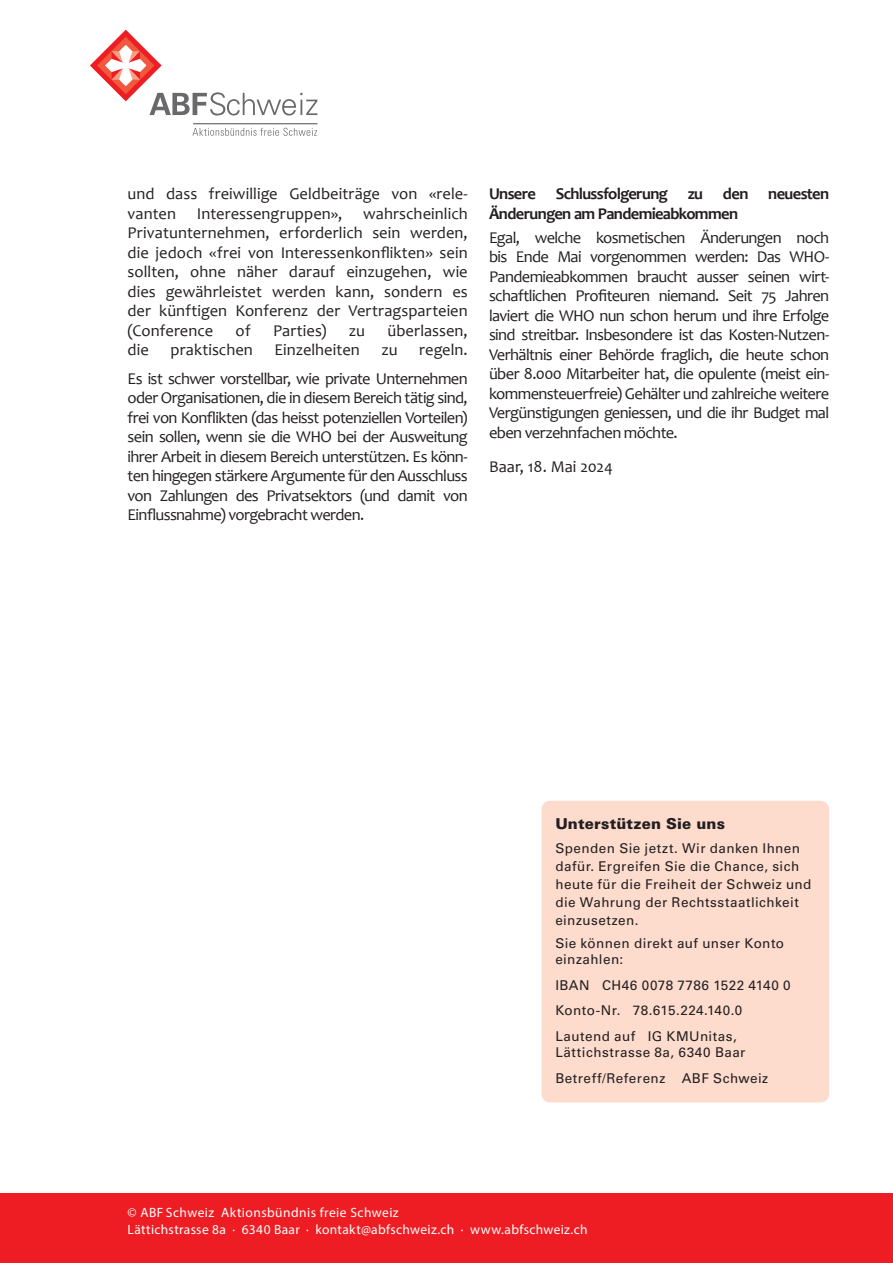
<style>
.page{position:relative;width:893px;height:1263px;background:#fff}
.page>*{position:absolute;margin:0;border:0;box-sizing:border-box;transform-origin:0 0}
.t1{font:16.5px/19.5px "Candara";letter-spacing:-.01em;color:#231f20;text-align:justify}
.t2{font:700 16.5px/19.5px "Candara";letter-spacing:-.04em;color:#231f20}
.t3{font:16.5px/28.5px "Candara";letter-spacing:-.035em;color:#231f20;text-align:right}
.t4{font:900 15px "Univers LT Std";letter-spacing:.01em;color:#231f20}
.t5{font:13.5px/18px "Univers LT Std";letter-spacing:.03em;color:#231f20}
.t6{font:13.5px "Myriad Pro";letter-spacing:.03em;color:#fff}
</style>
<div class="page">
<div style="left:0;top:1193px;width:893px;height:70px;background:#ee1d23"></div>
<svg style="left:149px;top:92px;width:168px;height:23px"></svg>
<svg style="left:94px;top:33px;width:64px;height:65px"></svg>
<div style="left:91px;top:31px;width:70px;height:69px;border:5px solid #ee1d23;border-radius:50%"></div>
<svg style="left:101px;top:41px;width:49px;height:49px"></svg>
<div style="left:98px;top:38px;width:55px;height:55px;border:6px solid #f0593e;border-radius:50%"></div>
<svg style="left:129px;top:51px;width:11px;height:29px"></svg>
<svg style="left:111px;top:51px;width:12px;height:29px"></svg>
<svg style="left:192px;top:128px;width:125px;height:8px"></svg>
<hr style="left:194px;top:123px;width:123px;height:1px;background:#4b4c4d">
<div style="left:541px;top:801px;width:288px;height:301px;background:#fddcce;border-radius:9px"></div>
<p class="t1" style="left:128px;top:184px;width:342px">und dass freiwillige Geldbeiträge von «rele&shy;vanten</p>
<p class="t1" style="left:128px;top:203px;width:342px;text-indent:236px">wahrscheinlich Privatunternehmen, erforderlich sein werden, die jedoch «frei von Interessenkonflikten» sein sollten, ohne näher darauf einzugehen, wie dies gewährleistet werden kann, sondern es der künftigen Konferenz der Vertragsparteien (Conference</p>
<p class="t1" style="left:197px;top:203px;width:147px">Interessengruppen»,</p>
<p class="t1" style="left:236px;top:320px;width:16px">of</p>
<p class="t1" style="left:273px;top:320px;width:55px">Parties)</p>
<p class="t1" style="left:349px;top:320px;width:18px">zu</p>
<p class="t1" style="left:387px;top:320px;width:82px">überlassen,</p>
<p class="t3" style="left:128px;top:335px;width:342px">regeln.<br>Es ist schwer vorstellbar, wie private Unternehmen</p>
<p class="t1" style="left:128px;top:388px;width:342px">oder Organisationen, die in diesem Bereich tätig sind, frei von Konflikten (das heisst potenziellen Vorteilen) sein sollen, wenn sie die WHO bei der Ausweitung ihrer Arbeit in diesem Bereich unterstützen. Es könn&shy;ten hingegen stärkere Argumente für den Ausschluss von Zahlungen des Privatsektors (und damit von Einflussnahme) vorgebracht werden.</p>
<p class="t1" style="left:128px;top:340px;width:23px">die</p>
<p class="t1" style="left:170px;top:340px;width:84px">praktischen</p>
<p class="t1" style="left:275px;top:340px;width:87px">Einzelheiten</p>
<p class="t1" style="left:381px;top:340px;width:18px">zu</p>
<p class="t2" style="left:489px;top:184px;width:342px">Unsere Schlussfolgerung zu den neuesten<br>Änderungen am Pandemieabkommen</p>
<p class="t1" style="left:489px;top:227px;width:342px">Egal, welche kosmetischen Änderungen noch bis Ende Mai vorgenommen werden: Das WHO-Pandemieabkommen braucht ausser seinen wirt&shy;schaftlichen Profiteuren niemand. Seit 75 Jahren laviert die WHO nun schon herum und ihre Erfolge sind streitbar. Insbesondere ist das Kosten-Nutzen-Verhältnis einer Behörde fraglich, die heute schon über 8.000 Mitarbeiter hat, die opulente (meist ein&shy;kommensteuerfreie) Gehälter und zahlreiche weitere Vergünstigungen geniessen, und die ihr Budget mal eben verzehnfachen möchte.</p>
<p class="t1" style="left:489px;top:457px;width:125px">Baar, 18. Mai 2024</p>
<p class="t4" style="left:555px;top:814px;width:171px">Unterstützen Sie uns</p>
<p class="t5" style="left:555px;top:839px;width:258px">Spenden Sie jetzt. Wir danken Ihnen dafür. Ergreifen Sie die Chance, sich heute für die Freiheit der Schweiz und die Wahrung der Rechtsstaatlichkeit einzusetzen.</p>
<p class="t5" style="left:555px;top:934px;width:230px">Sie können direkt auf unser Konto</p>
<p class="t5" style="left:555px;top:950px;width:69px">einzahlen:</p>
<p class="t5" style="left:555px;top:976px;width:237px">IBAN CH46 0078 7786 1522 4140 0</p>
<p class="t5" style="left:555px;top:1001px;width:189px">Konto-Nr. 78.615.224.140.0</p>
<p class="t5" style="left:555px;top:1028px;width:192px;line-height:16.5px">Lautend auf IG KMUnitas,<br>Lättichstrasse 8a, 6340 Baar</p>
<p class="t5" style="left:555px;top:1069px;width:214px">Betreff/Referenz ABF Schweiz</p>
<p class="t6" style="left:128px;top:1204px;width:273px">© ABF Schweiz Aktionsbündnis freie Schweiz</p>
<p class="t6" style="left:128px;top:1221px;width:461px">Lättichstrasse 8a · 6340 Baar · kontakt@abfschweiz.ch · www.abfschweiz.ch</p>
</div>
